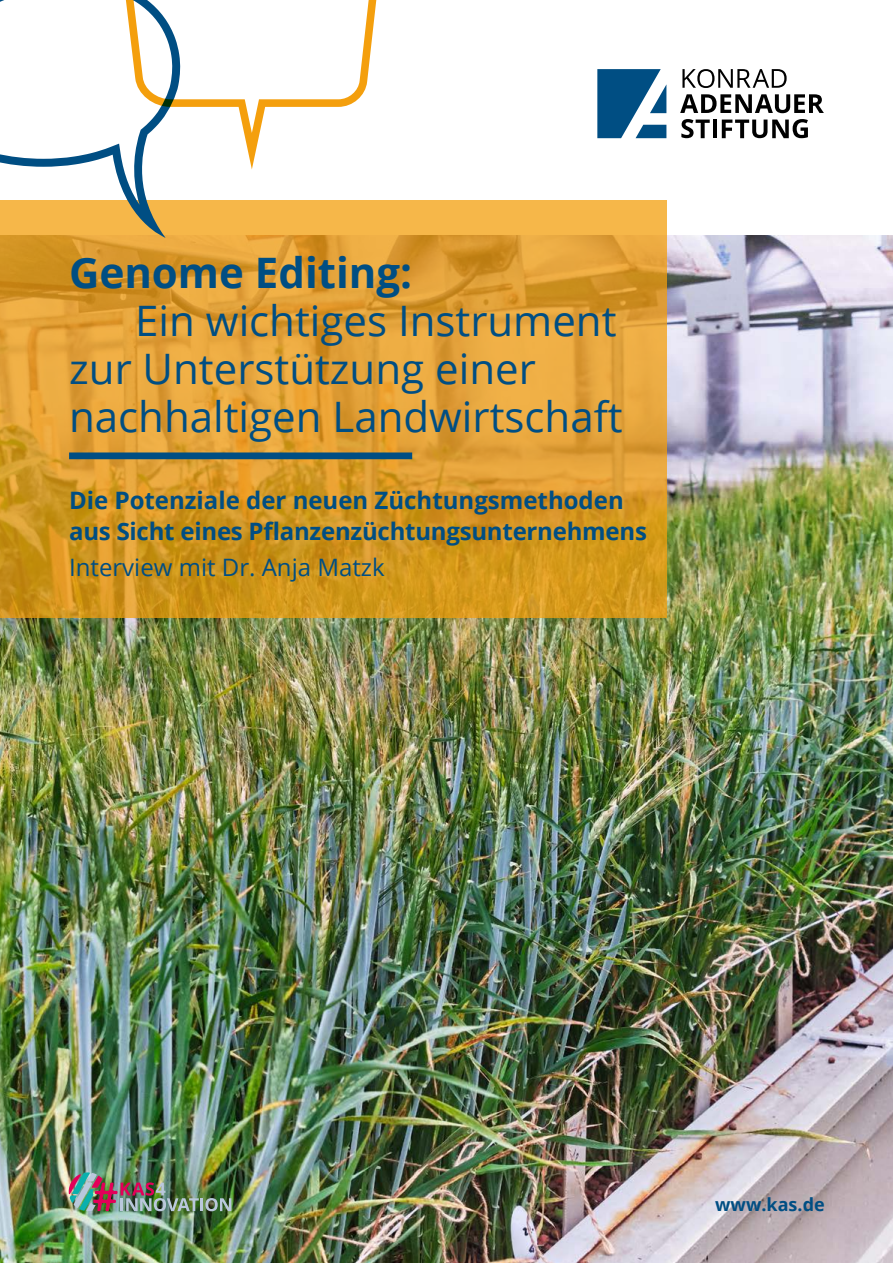
<style>
.page{position:relative;width:893px;height:1263px;background:#fff}
.page>*{position:absolute;margin:0;border:0;box-sizing:border-box;transform-origin:0 0}
.t1{font:42px/48px "Open Sans";color:#004e83}
.t2{font:700 42px "Open Sans";color:#004e83}
.t3{font:700 24px/31.5px "Open Sans";letter-spacing:-.01em;color:#004e83}
.t4{font:24px "Open Sans";color:#004e83}
.t5{font:700 18px "Open Sans";color:#004e83}
</style>
<div class="page">
<img style="left:0;top:236px;width:893px;height:1027px">
<svg style="left:682px;top:69px;width:105px;height:19px"></svg>
<svg style="left:680px;top:94px;width:144px;height:19px"></svg>
<svg style="left:681px;top:119px;width:29px;height:19px"></svg>
<hr style="left:713px;top:120px;width:4px;height:18px;background:#000">
<svg style="left:722px;top:119px;width:86px;height:19px"></svg>
<svg style="left:597px;top:69px;width:69px;height:69px"></svg>
<svg style="left:0;top:200px;width:666px;height:417px;background:#dd9d2f"></svg>
<div style="left:69px;top:452px;width:343px;height:7px;background:#004e83"></div>
<svg style="left:0;top:0;width:380px;height:238px"></svg>
<img style="left:69px;top:1172px;width:162px;height:39px">
<h1 class="t2" style="left:69px;top:243px;width:345px">Genome Editing:</h1>
<h1 class="t1" style="left:69px;top:295px;width:555px;text-indent:66px">Ein wichtiges Instrument zur Unterstützung einer nachhaltigen Landwirtschaft</h1>
<p class="t3" style="left:69px;top:484px;width:579px">Die Potenziale der neuen Züchtungsmethoden aus Sicht eines Pflanzenzüchtungsunternehmens</p>
<p class="t4" style="left:69px;top:551px;width:317px">Interview mit Dr. Anja Matzk</p>
<p class="t5" style="left:715px;top:1191px;width:111px">www.kas.de</p>
</div>
